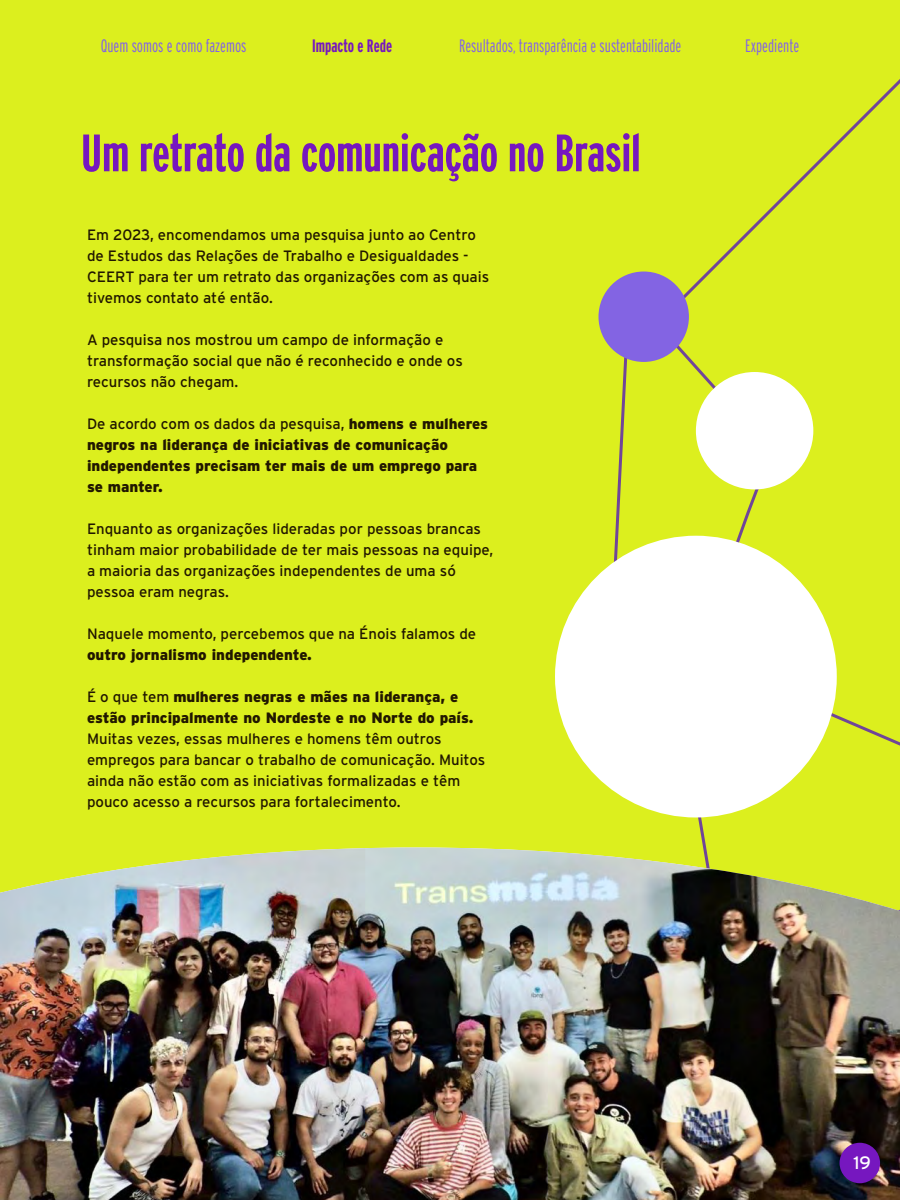
<style>
.page{position:relative;width:900px;height:1200px;background:#dcef1e}
.page>*{position:absolute;margin:0;border:0;box-sizing:border-box;transform-origin:0 0}
.t1{font:700 52.5px "Interstate Compressed";color:#7617bf}
.t2{font:300 18px "Interstate Compressed";color:#8364e3}
.t3{font:700 18px "Interstate Compressed";color:#7617bf}
.t4{font:18px "Interstate";color:#fff}
.t5{font:15px/21px "Interstate";color:#211700}
.t6{font:900 15px/21px "Interstate";color:#211700}
.s1{font-weight:400}
</style>
<div class="page">
<svg style="left:609px;top:79px;width:291px;height:769px"></svg>
<div style="left:696px;top:372px;width:117px;height:117px;background:#fff;border-radius:50%"></div>
<div style="left:599px;top:272px;width:90px;height:90px;background:#8364e3;border-radius:50%"></div>
<div style="left:555px;top:536px;width:282px;height:282px;background:#fff;border-radius:50%"></div>
<img style="left:0;top:848px;width:900px;height:352px">
<div style="left:840px;top:1143px;width:40px;height:40px;background:#7617bf;border-radius:50%"></div>
<p class="t2" style="left:101px;top:36px;width:147px">Quem somos e como fazemos</p>
<p class="t3" style="left:312px;top:36px;width:82px">Impacto e Rede</p>
<p class="t2" style="left:459px;top:36px;width:224px">Resultados, transparência e sustentabilidade</p>
<p class="t2" style="left:745px;top:36px;width:56px">Expediente</p>
<h1 class="t1" style="left:81px;top:124px;width:561px">Um retrato da comunicação no Brasil</h1>
<p class="t5" style="left:87px;top:224px;width:404px">Em 2023, encomendamos uma pesquisa junto ao Centro de Estudos das Relações de Trabalho e Desigualdades - CEERT para ter um retrato das organizações com as quais tivemos contato até então.</p>
<p class="t5" style="left:87px;top:329px;width:377px">A pesquisa nos mostrou um campo de informação e transformação social que não é reconhecido e onde os recursos não chegam.</p>
<p class="t6" style="left:87px;top:413px;width:403px"><span class="s1">De acordo com os dados da pesquisa,</span> homens e mulheres negros na liderança de iniciativas de comunicação independentes precisam ter mais de um emprego para se manter.</p>
<p class="t5" style="left:87px;top:518px;width:408px">Enquanto as organizações lideradas por pessoas brancas tinham maior probabilidade de ter mais pessoas na equipe, a maioria das organizações independentes de uma só pessoa eram negras.</p>
<p class="t5" style="left:87px;top:623px;width:391px">Naquele momento, percebemos que na Énois falamos de</p>
<p class="t6" style="left:87px;top:644px;width:226px">outro jornalismo independente.</p>
<p class="t6" style="left:87px;top:686px;width:388px"><span class="s1">É o que tem</span> mulheres negras e mães na liderança, e estão principalmente no Nordeste e no Norte do país.</p>
<p class="t5" style="left:87px;top:728px;width:400px">Muitas vezes, essas mulheres e homens têm outros empregos para bancar o trabalho de comunicação. Muitos ainda não estão com as iniciativas formalizadas e têm pouco acesso a recursos para fortalecimento.</p>
<p class="t4" style="left:854px;top:1153px;width:19px">19</p>
</div>
